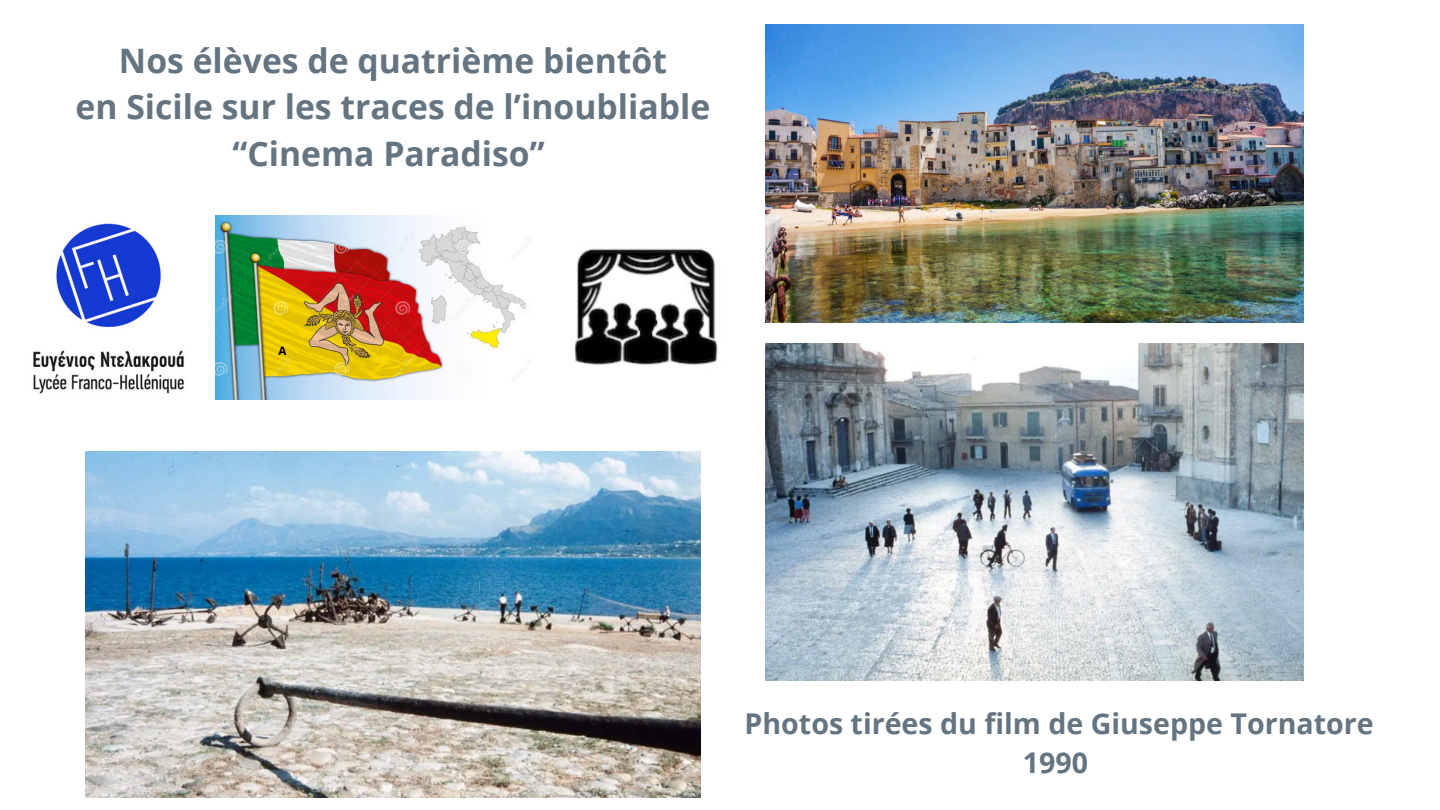
<style>
.page{position:relative;width:1440px;height:810px;background:#fff}
.page>*{position:absolute;margin:0;border:0;box-sizing:border-box;transform-origin:0 0}
.t1{font:700 33.7px/46.5px "Open Sans";color:#647481;text-align:center}
.t2{font:700 28.6px "Open Sans";color:#647481}
.t3{font:700 11.6px "Open Sans";color:#000}
</style>
<div class="page">
<img style="left:85px;top:451px;width:616px;height:347px">
<img style="left:765px;top:344px;width:539px;height:337px">
<img style="left:765px;top:25px;width:539px;height:298px">
<img style="left:33px;top:223px;width:152px;height:171px">
<img style="left:574px;top:248px;width:144px;height:117px">
<img style="left:215px;top:215px;width:314px;height:185px">
<p class="t1" style="left:76px;top:36px;width:636px">Nos élèves de quatrième bientôt<br>en Sicile sur les traces de l’inoubliable “Cinema Paradiso”</p>
<p class="t3" style="left:279px;top:343px;width:10px">A</p>
<p class="t2" style="left:745px;top:703px;width:631px">Photos tirées du film de Giuseppe Tornatore</p>
<p class="t2" style="left:1023px;top:743px;width:67px">1990</p>
</div>
